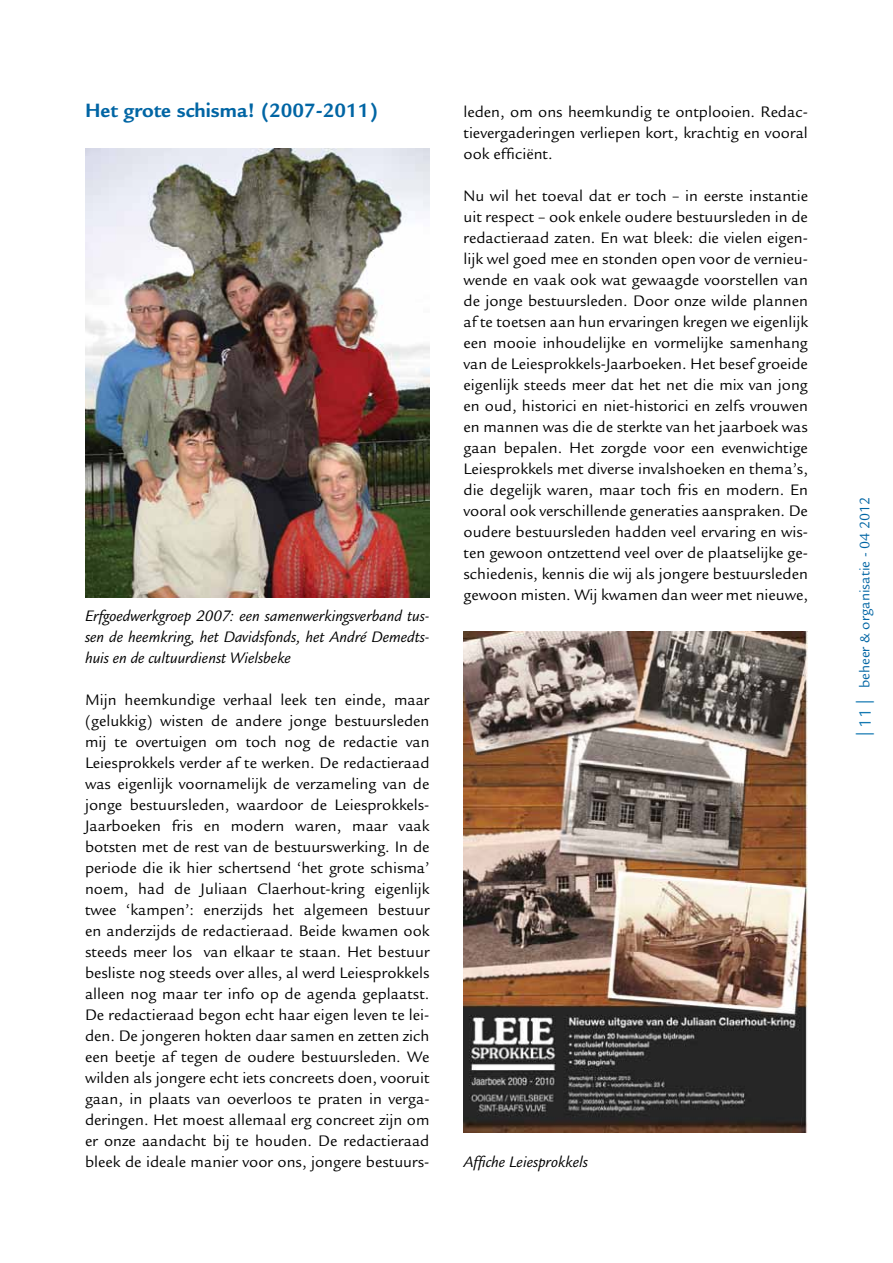
<style>
.page{position:relative;width:893px;height:1263px;background:#fff}
.page>*{position:absolute;margin:0;border:0;box-sizing:border-box;transform-origin:0 0}
.t1{font:700 21px "Legacy Sans Std";color:#0065a4}
.t2{font:16.5px/21px "Legacy Sans Std";color:#000;text-align:justify}
.t3{font:italic 16.5px/21px "Legacy Sans Std";color:#000;text-align:justify}
.t4{font:15px "Legacy Sans Std";color:#0065a4}
.s1{font-family:"Myriad Pro";font-size:18px;color:#1579b2}
.s2{font-size:18px;color:#1579b2}
</style>
<div class="page">
<img style="left:85px;top:148px;width:344px;height:449px">
<img style="left:463px;top:631px;width:345px;height:502px">
<p class="t1" style="left:85px;top:98px;width:294px">Het grote schisma! (2007-2011)</p>
<p class="t3" style="left:85px;top:606px;width:346px">Erfgoedwerkgroep 2007: een samenwerkingsverband tus&shy;sen de heemkring, het Davidsfonds, het André Demedts&shy;huis en de cultuurdienst Wielsbeke</p>
<p class="t2" style="left:85px;top:689px;width:346px">Mijn heemkundige verhaal leek ten einde, maar (gelukkig) wisten de andere jonge bestuursleden mij te overtuigen om toch nog de redactie van Leiesprokkels verder af te werken. De redactieraad was eigenlijk voornamelijk de verzameling van de jonge bestuursleden, waardoor de Leiesprokkels-Jaarboeken fris en modern waren, maar vaak botsten met de rest van de bestuurswerking. In de periode die ik hier schertsend ‘het grote schisma’ noem, had de Juliaan Claerhout-kring eigenlijk twee ‘kampen’: enerzijds het algemeen bestuur en anderzijds de redactieraad. Beide kwamen ook steeds meer los van elkaar te staan. Het bestuur besliste nog steeds over alles, al werd Leiesprokkels alleen nog maar ter info op de agenda geplaatst.<br>De redactieraad begon echt haar eigen leven te lei&shy;den. De jongeren hokten daar samen en zetten zich een beetje af tegen de oudere bestuursleden. We wilden als jongere echt iets concreets doen, vooruit gaan, in plaats van oeverloos te praten in verga&shy;deringen. Het moest allemaal erg concreet zijn om er onze aandacht bij te houden. De redactieraad bleek de ideale manier voor ons, jongere bestuurs-</p>
<p class="t2" style="left:463px;top:102px;width:346px">leden, om ons heemkundig te ontplooien. Redac&shy;tievergaderingen verliepen kort, krachtig en vooral ook efficiënt.</p>
<p class="t2" style="left:463px;top:186px;width:346px">Nu wil het toeval dat er toch – in eerste instantie uit respect – ook enkele oudere bestuursleden in de redactieraad zaten. En wat bleek: die vielen eigen&shy;lijk wel goed mee en stonden open voor de vernieu&shy;wende en vaak ook wat gewaagde voorstellen van de jonge bestuursleden. Door onze wilde plannen af te toetsen aan hun ervaringen kregen we eigenlijk een mooie inhoudelijke en vormelijke samenhang van de Leiesprokkels-Jaarboeken. Het besef groeide eigenlijk steeds meer dat het net die mix van jong en oud, historici en niet-historici en zelfs vrouwen en mannen was die de sterkte van het jaarboek was gaan bepalen. Het zorgde voor een evenwichtige Leiesprokkels met diverse invalshoeken en thema’s, die degelijk waren, maar toch fris en modern. En vooral ook verschillende generaties aanspraken. De oudere bestuursleden hadden veel ervaring en wis&shy;ten gewoon ontzettend veel over de plaatselijke ge&shy;schiedenis, kennis die wij als jongere bestuursleden gewoon misten. Wij kwamen dan weer met nieuwe,</p>
<p class="t3" style="left:463px;top:1152px;width:126px">Affiche Leiesprokkels</p>
<p class="t4" style="left:856px;top:736px;width:240px;rotate:-90deg"><span class="s1">|</span> <span class="s2">11</span> <span class="s1">|</span> beheer &amp; organisatie - 04 2012</p>
</div>
